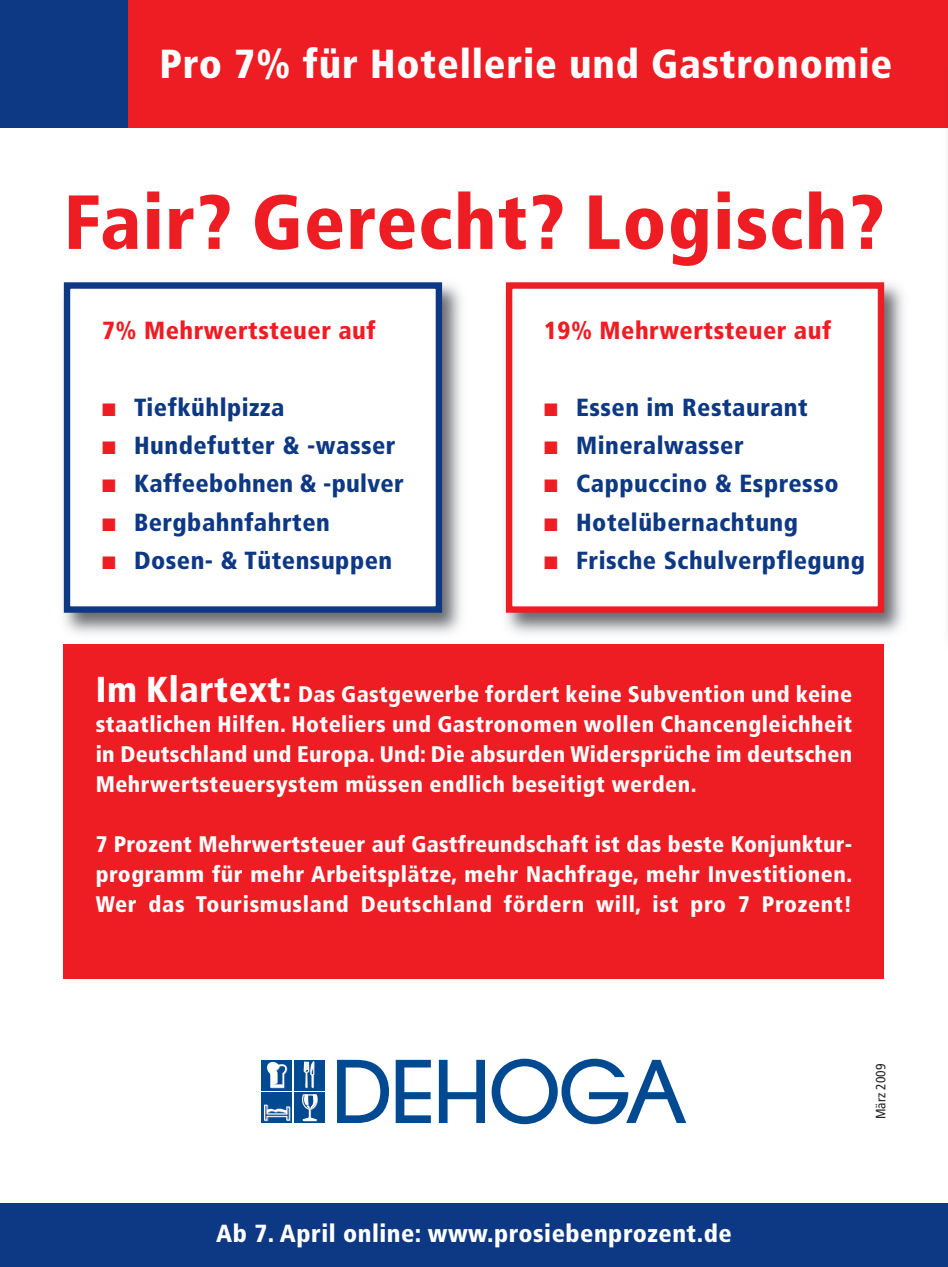
<style>
.page{position:relative;width:948px;height:1267px;background:#fff}
.page>*{position:absolute;margin:0;border:0;box-sizing:border-box;transform-origin:0 0}
.t1{font:900 condensed 76.5px "Frutiger";letter-spacing:.02em;color:#ee1d23}
.t2{font:900 condensed 40.5px "Frutiger";letter-spacing:.02em;color:#fff}
.t3{font:900 condensed 24.75px "Frutiger";letter-spacing:.02em;color:#0d3884}
.t4{font:900 condensed 24.75px "Frutiger";letter-spacing:.02em;color:#fff}
.t5{font:900 condensed 24.75px "Frutiger";letter-spacing:.02em;color:#ee1d23}
.t6{font:900 condensed 22.5px/29.9px "Frutiger";letter-spacing:.02em;color:#fff;text-align:justify}
.t7{font:condensed 13.5px "Frutiger";color:#231f20}
.s1{color:#ee1d23}
.s2{font-size:36px}
</style>
<div class="page">
<div style="left:0;top:1202px;width:947px;height:64px;background:#0d3884"></div>
<div style="left:0;top:0;width:947px;height:128px;background:#ee1d23"></div>
<div style="left:0;top:0;width:128px;height:128px;background:#0d3884"></div>
<img style="left:63px;top:282px;width:399px;height:352px">
<div style="left:70px;top:288px;width:365px;height:318px;background:#fff"></div>
<div style="left:64px;top:282px;width:378px;height:330px;border:6px solid #0d3884"></div>
<img style="left:505px;top:282px;width:399px;height:352px">
<div style="left:512px;top:288px;width:365px;height:318px;background:#fff"></div>
<div style="left:505px;top:282px;width:378px;height:330px;border:6px solid #ee1d23"></div>
<div style="left:261px;top:1059px;width:31px;height:31px;background:#014990"></div>
<div style="left:294px;top:1059px;width:31px;height:31px;background:#014990"></div>
<div style="left:261px;top:1092px;width:31px;height:30px;background:#014990"></div>
<svg style="left:264px;top:1104px;width:27px;height:17px"></svg>
<div style="left:294px;top:1092px;width:31px;height:30px;background:#014990"></div>
<svg style="left:302px;top:1094px;width:16px;height:26px"></svg>
<svg style="left:265px;top:1059px;width:23px;height:29px"></svg>
<svg style="left:303px;top:1061px;width:12px;height:27px"></svg>
<svg style="left:337px;top:1059px;width:52px;height:63px"></svg>
<svg style="left:395px;top:1059px;width:35px;height:63px"></svg>
<svg style="left:438px;top:1059px;width:47px;height:63px"></svg>
<svg style="left:491px;top:1058px;width:195px;height:65px"></svg>
<div style="left:64px;top:643px;width:819px;height:335px;background:#ee1d23"></div>
<h2 class="t2" style="left:159px;top:48px;width:734px">Pro 7% für Hotellerie und Gastronomie</h2>
<h1 class="t1" style="left:64px;top:191px;width:821px">Fair? Gerecht? Logisch?</h1>
<p class="t5" style="left:102px;top:320px;width:275px">7% Mehrwertsteuer auf</p>
<p class="t3" style="left:102px;top:397px;width:184px"><span class="s1">■</span> Tiefkühlpizza</p>
<p class="t3" style="left:102px;top:435px;width:295px"><span class="s1">■</span> Hundefutter &amp; -wasser</p>
<p class="t3" style="left:102px;top:473px;width:303px"><span class="s1">■</span> Kaffeebohnen &amp; -pulver</p>
<p class="t3" style="left:102px;top:512px;width:229px"><span class="s1">■</span> Bergbahnfahrten</p>
<p class="t3" style="left:102px;top:550px;width:291px"><span class="s1">■</span> Dosen- &amp; Tütensuppen</p>
<p class="t5" style="left:544px;top:320px;width:288px">19% Mehrwertsteuer auf</p>
<p class="t3" style="left:544px;top:397px;width:265px"><span class="s1">■</span> Essen im Restaurant</p>
<p class="t3" style="left:544px;top:435px;width:201px"><span class="s1">■</span> Mineralwasser</p>
<p class="t3" style="left:544px;top:473px;width:296px"><span class="s1">■</span> Cappuccino &amp; Espresso</p>
<p class="t3" style="left:544px;top:512px;width:255px"><span class="s1">■</span> Hotelübernachtung</p>
<p class="t3" style="left:544px;top:550px;width:322px"><span class="s1">■</span> Frische Schulverpflegung</p>
<p class="t6" style="left:96px;top:681px;width:757px"><span class="s2">Im Klartext:</span> Das Gastgewerbe fordert keine Subvention und keine staatlichen Hilfen. Hoteliers und Gastronomen wollen Chancengleichheit in Deutschland und Europa. Und: Die absurden Widersprüche im deutschen Mehrwertsteuersystem müssen endlich beseitigt werden.</p>
<p class="t6" style="left:96px;top:830px;width:758px">7 Prozent Mehrwertsteuer auf Gastfreundschaft ist das beste Konjunktur&shy;programm für mehr Arbeitsplätze, mehr Nachfrage, mehr Investitionen.<br>Wer das Tourismusland Deutschland fördern will, ist pro 7 Prozent!</p>
<p class="t4" style="left:216px;top:1222px;width:517px">Ab 7. April online: www.prosiebenprozent.de</p>
<p class="t7" style="left:875px;top:1118px;width:57px;rotate:-90deg">März 2009</p>
</div>
